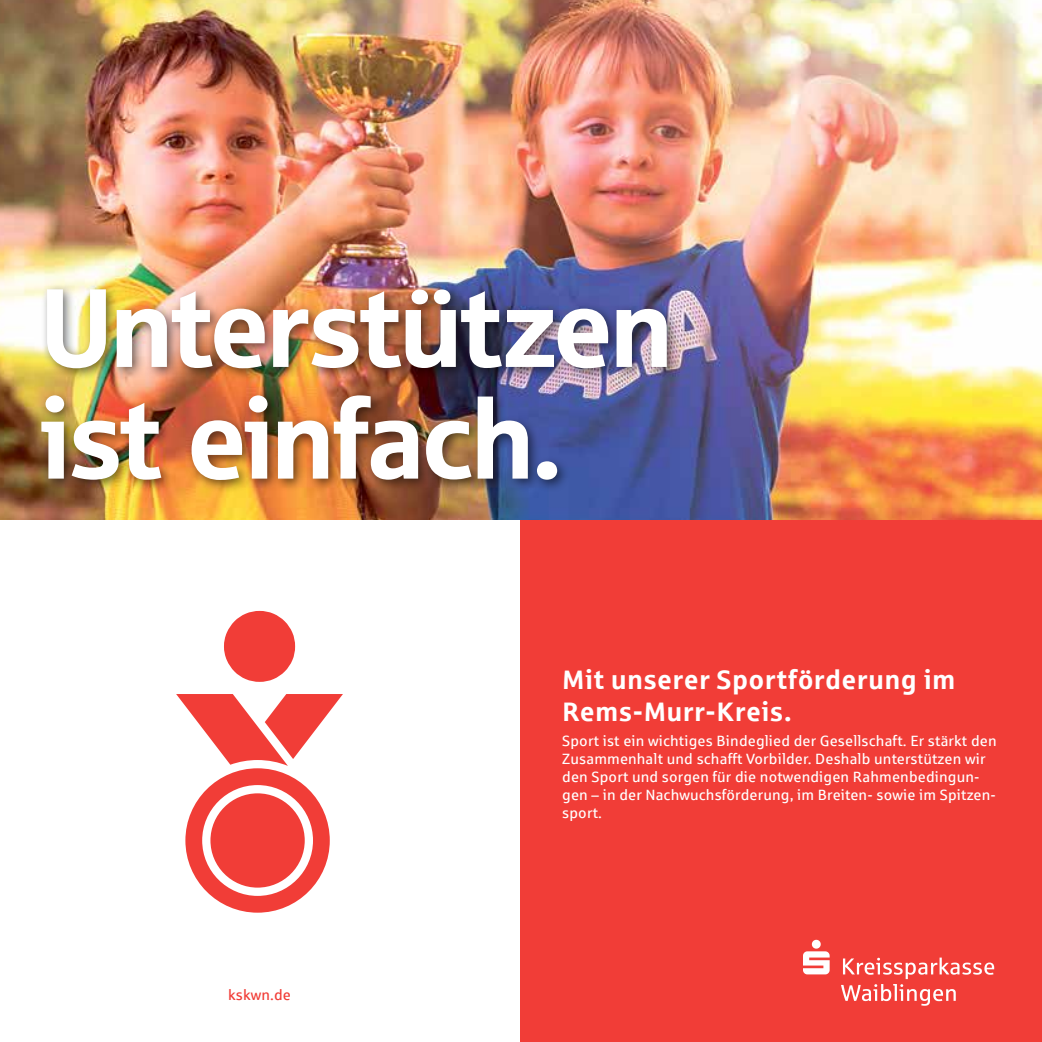
<style>
.page{position:relative;width:1042px;height:1042px;background:#fff}
.page>*{position:absolute;margin:0;border:0;box-sizing:border-box;transform-origin:0 0}
.t1{font:111.65px/111.6px "Sparkasse Head";letter-spacing:-.01em;color:#fff}
.t2{font:700 26.78px/32.2px "Sparkasse Rg";letter-spacing:.015em;color:#fff}
.t3{font:14.88px/17.8px "Sparkasse Rg";letter-spacing:.01em;color:#fff}
.t4{font:14.88px "Sparkasse Rg";letter-spacing:.01em;color:#f13d37}
</style>
<div class="page">
<img style="left:0;top:0;width:1042px;height:521px">
<div style="left:520px;top:521px;width:522px;height:521px;background:#f13d37"></div>
<svg style="left:176px;top:694px;width:167px;height:218px"></svg>
<svg style="left:224px;top:611px;width:71px;height:71px"></svg>
<svg style="left:841px;top:957px;width:153px;height:49px"></svg>
<svg style="left:803px;top:940px;width:26px;height:34px"></svg>
<div style="left:35px;top:283px;width:645px;height:210px;background:#000;opacity:.55"></div>
<h1 class="t1" style="left:41px;top:268px;width:632px">Unterstützen ist einfach.</h1>
<h2 class="t2" style="left:562px;top:662px;width:395px">Mit unserer Sportförderung im<br>Rems-Murr-Kreis.</h2>
<p class="t4" style="left:228px;top:985px;width:64px">kskwn.de</p>
<p class="t3" style="left:562px;top:732px;width:436px">Sport ist ein wichtiges Bindeglied der Gesellschaft. Er stärkt den Zusammenhalt und schafft Vorbilder. Deshalb unterstützen wir den Sport und sorgen für die notwendigen Rahmenbedingun&shy;gen – in der Nachwuchsförderung, im Breiten- sowie im Spitzen&shy;sport.</p>
</div>
